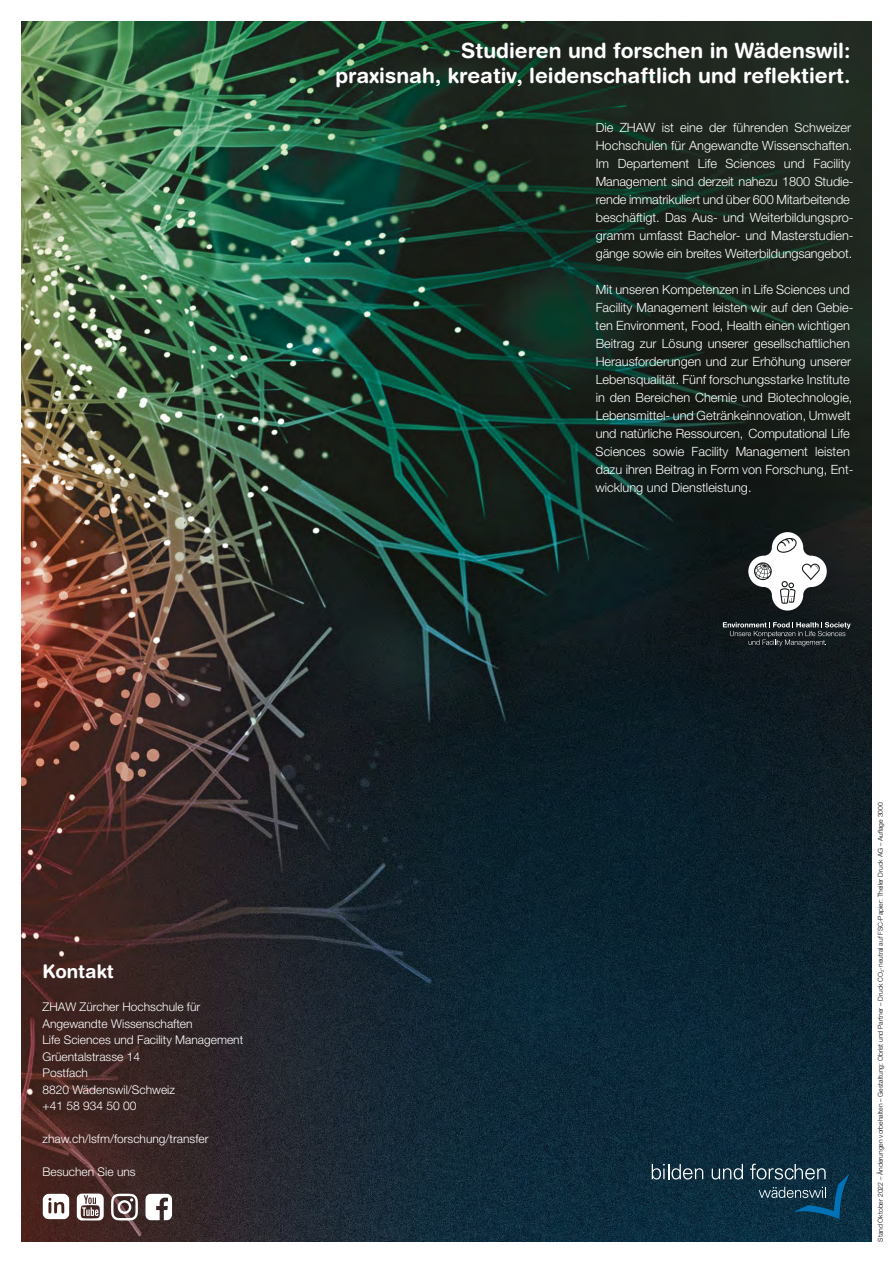
<style>
.page{position:relative;width:893px;height:1263px;background:#fff}
.page>*{position:absolute;margin:0;border:0;box-sizing:border-box;transform-origin:0 0}
._03_Übertitel{font:700 21px "Helvetica Rounded LT Std";color:#fff}
.Titel_kurze_Projekte{font:700 18.75px "Helvetica Rounded LT Std";color:#fff}
._03_Übertitel-2{font:300 12.75px/18px "Helvetica Neue LT Std";color:#fff}
.Lauftext_kleiner{font:300 12px "Helvetica Neue LT Pro";color:#fff}
.t1{font:300 6.75px "Helvetica Neue LT Std";color:#000}
</style>
<div class="page">
<img style="left:21px;top:21px;width:851px;height:1221px">
<svg style="left:145px;top:1193px;width:27px;height:27px"></svg>
<svg style="left:77px;top:1193px;width:27px;height:27px"></svg>
<svg style="left:111px;top:1194px;width:27px;height:26px"></svg>
<svg style="left:43px;top:1193px;width:26px;height:26px"></svg>
<svg style="left:652px;top:1164px;width:51px;height:15px"></svg>
<svg style="left:712px;top:1164px;width:31px;height:15px"></svg>
<svg style="left:750px;top:1164px;width:99px;height:55px;background:#1e4459"></svg>
<svg style="left:723px;top:622px;width:127px;height:24px;background:#383e40"></svg>
<svg style="left:748px;top:532px;width:79px;height:79px"></svg>
<p class="_03_Übertitel" style="left:461px;top:38px;width:391px">Studieren und forschen in Wädenswil:</p>
<p class="_03_Übertitel" style="left:335px;top:63px;width:517px">praxisnah, kreativ, leidenschaftlich und reflektiert.</p>
<p class="_03_Übertitel-2" style="left:596px;top:119px;width:259px">Die ZHAW ist eine der führenden Schweizer Hochschulen für Angewandte Wissenschaften.<br>Im Departement Life Sciences und Facility Management sind derzeit nahezu 1800 Studie&shy;rende immatrikuliert und über 600 Mitarbeitende beschäftigt. Das Aus- und Weiterbildungspro&shy;gramm umfasst Bachelor- und Masterstudien&shy;gänge sowie ein breites Weiterbildungsangebot.</p>
<p class="_03_Übertitel-2" style="left:595px;top:281px;width:260px">Mit unseren Kompetenzen in Life Sciences und Facility Management leisten wir auf den Gebie&shy;ten Environment, Food, Health einen wichtigen Beitrag zur Lösung unserer gesellschaftlichen Herausforderungen und zur Erhöhung unserer Lebensqualität. Fünf forschungsstarke Institute in den Bereichen Chemie und Biotechnologie, Lebensmittel- und Getränkeinnovation, Umwelt und natürliche Ressourcen, Computational Life Sciences sowie Facility Management leisten dazu ihren Beitrag in Form von Forschung, Ent&shy;wicklung und Dienstleistung.</p>
<p class="Titel_kurze_Projekte" style="left:43px;top:960px;width:73px">Kontakt</p>
<p class="Lauftext_kleiner" style="left:43px;top:999px;width:159px">ZHAW Zürcher Hochschule für</p>
<p class="Lauftext_kleiner" style="left:43px;top:1016px;width:152px">Angewandte Wissenschaften</p>
<p class="Lauftext_kleiner" style="left:43px;top:1032px;width:202px">Life Sciences und Facility Management</p>
<p class="Lauftext_kleiner" style="left:43px;top:1049px;width:99px">Grüentalstrasse 14</p>
<p class="Lauftext_kleiner" style="left:43px;top:1065px;width:47px">Postfach</p>
<p class="Lauftext_kleiner" style="left:43px;top:1082px;width:134px">8820 Wädenswil/Schweiz</p>
<p class="Lauftext_kleiner" style="left:43px;top:1098px;width:95px">+41 58 934 50 00</p>
<p class="Lauftext_kleiner" style="left:43px;top:1131px;width:168px">zhaw.ch/lsfm/forschung/transfer</p>
<p class="Lauftext_kleiner" style="left:43px;top:1164px;width:95px">Besuchen Sie uns</p>
<p class="t1" style="left:876px;top:1242px;width:441px;rotate:-90deg">Stand Oktober 2022 – Änderungen vorbehalten – Gestaltung: Obrist und Partner – Druck CO<sub>2</sub>-neutral auf FSC-Papier: Theiler Druck AG – Auflage 3000</p>
</div>
